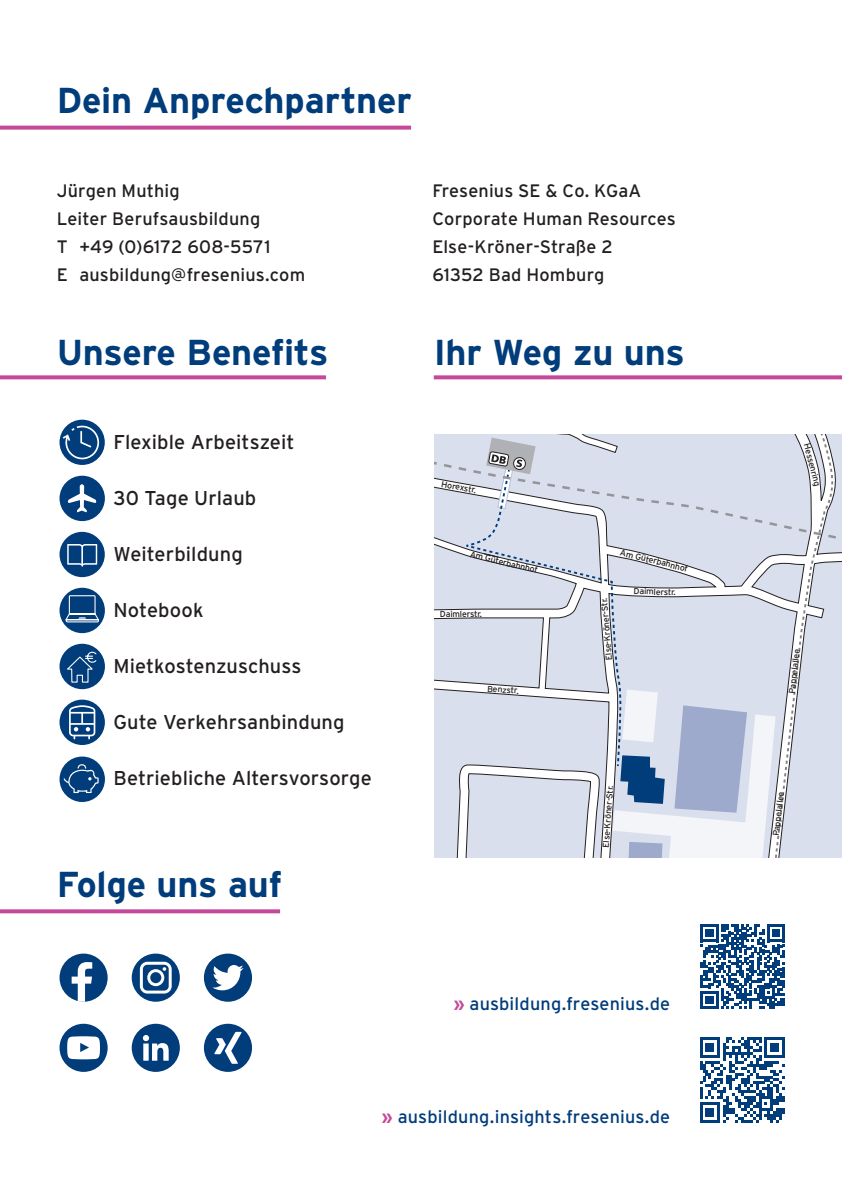
<style>
.page{position:relative;width:842px;height:1191px;background:#fff}
.page>*{position:absolute;margin:0;border:0;box-sizing:border-box;transform-origin:0 0}
.t1{font:700 36px "Interstate";letter-spacing:-.005em;color:#013c7b}
.t2{font:20px "Interstate";letter-spacing:.005em;color:#231f20}
.t3{font:18px/28px "Interstate";letter-spacing:.01em;color:#231f20}
.t4{font:18px "Interstate";letter-spacing:.01em;color:#013c7b}
.t5{font:8.8px "Interstate";letter-spacing:-.025em;color:#231f20}
.s1{font-weight:700;color:#c5499b}
</style>
<div class="page">
<svg style="left:434px;top:375px;width:408px;height:4px;fill:#c5499b"></svg>
<div style="left:60px;top:644px;width:45px;height:45px;background:#013c7b;border-radius:50%"></div>
<svg style="left:66px;top:651px;width:31px;height:32px"></svg>
<div style="left:60px;top:588px;width:45px;height:45px;background:#013c7b;border-radius:50%"></div>
<svg style="left:64px;top:594px;width:36px;height:29px"></svg>
<div style="left:60px;top:953px;width:48px;height:48px;background:#013c7b;border-radius:50%"></div>
<svg style="left:72px;top:962px;width:20px;height:39px"></svg>
<div style="left:132px;top:953px;width:48px;height:48px;background:#013c7b;border-radius:50%"></div>
<svg style="left:140px;top:961px;width:32px;height:32px"></svg>
<div style="left:204px;top:953px;width:48px;height:48px;background:#013c7b;border-radius:50%"></div>
<svg style="left:212px;top:965px;width:32px;height:25px"></svg>
<div style="left:60px;top:1023px;width:48px;height:48px;background:#013c7b;border-radius:50%"></div>
<svg style="left:67px;top:1036px;width:33px;height:23px"></svg>
<div style="left:132px;top:1023px;width:48px;height:48px;background:#013c7b;border-radius:50%"></div>
<svg style="left:143px;top:1035px;width:26px;height:25px"></svg>
<div style="left:204px;top:1023px;width:48px;height:48px;background:#013c7b;border-radius:50%"></div>
<svg style="left:214px;top:1031px;width:28px;height:32px"></svg>
<svg style="left:0;top:126px;width:411px;height:4px;fill:#c5499b"></svg>
<svg style="left:0;top:375px;width:326px;height:4px"></svg>
<svg style="left:0;top:909px;width:280px;height:4px"></svg>
<div style="left:60px;top:420px;width:45px;height:45px;background:#013c7b;border-radius:50%"></div>
<svg style="left:63px;top:426px;width:36px;height:33px"></svg>
<div style="left:60px;top:476px;width:45px;height:45px;background:#013c7b;border-radius:50%"></div>
<svg style="left:68px;top:484px;width:29px;height:28px"></svg>
<div style="left:60px;top:532px;width:45px;height:45px;background:#013c7b;border-radius:50%"></div>
<svg style="left:67px;top:544px;width:30px;height:22px"></svg>
<div style="left:60px;top:699px;width:45px;height:46px;background:#013c7b;border-radius:50%"></div>
<svg style="left:69px;top:705px;width:26px;height:34px"></svg>
<div style="left:60px;top:756px;width:45px;height:46px;background:#013c7b;border-radius:50%"></div>
<svg style="left:64px;top:764px;width:35px;height:29px"></svg>
<svg style="left:700px;top:924px;width:85px;height:84px"></svg>
<svg style="left:700px;top:1037px;width:85px;height:85px"></svg>
<svg style="left:435px;top:552px;width:407px;height:305px"></svg>
<svg style="left:465px;top:552px;width:372px;height:305px"></svg>
<svg style="left:435px;top:434px;width:407px;height:118px"></svg>
<h1 class="t1" style="left:57px;top:80px;width:357px">Dein Anprechpartner</h1>
<p class="t3" style="left:57px;top:176px;width:250px">Jürgen Muthig<br>Leiter Berufsausbildung<br>T +49 (0)6172 608-5571<br>E ausbildung@fresenius.com</p>
<p class="t3" style="left:432px;top:176px;width:245px">Fresenius SE &amp; Co. KGaA<br>Corporate Human Resources<br>Else-Kröner-Straße 2<br>61352 Bad Homburg</p>
<p class="t5" style="left:412px;top:209px;width:45px;rotate:13deg">Hessenring</p>
<p class="t5" style="left:567px;top:236px;width:45px;rotate:14deg">Hessenring</p>
<h1 class="t1" style="left:57px;top:332px;width:273px">Unsere Benefits</h1>
<p class="t2" style="left:113px;top:430px;width:183px">Flexible Arbeitszeit</p>
<p class="t2" style="left:113px;top:486px;width:144px">30 Tage Urlaub</p>
<p class="t2" style="left:113px;top:542px;width:131px">Weiterbildung</p>
<p class="t2" style="left:113px;top:598px;width:92px">Notebook</p>
<p class="t2" style="left:113px;top:654px;width:190px">Mietkostenzuschuss</p>
<p class="t2" style="left:113px;top:710px;width:233px">Gute Verkehrsanbindung</p>
<p class="t2" style="left:113px;top:766px;width:260px">Betriebliche Altersvorsorge</p>
<h1 class="t1" style="left:57px;top:864px;width:227px">Folge uns auf</h1>
<h1 class="t1" style="left:434px;top:332px;width:253px">Ihr Weg zu uns</h1>
<p class="t5" style="left:442px;top:479px;width:37px;rotate:10deg">Horexstr.</p>
<p class="t5" style="left:471px;top:549px;width:71px;rotate:14deg">Am G üterbahnhof</p>
<p class="t5" style="left:440px;top:608px;width:44px">Daimlerstr.</p>
<p class="t5" style="left:488px;top:683px;width:33px;rotate:4deg">Benzstr.</p>
<p class="t5" style="left:622px;top:547px;width:71px;rotate:14deg">Am G üterbahnhof</p>
<p class="t5" style="left:604px;top:660px;width:64px;rotate:-95deg">Else-K röner-Str.</p>
<p class="t5" style="left:634px;top:586px;width:44px;rotate:2deg">D aim lerstr.</p>
<p class="t5" style="left:601px;top:847px;width:64px;rotate:-86deg">Else-K röner-Str.</p>
<p class="t4" style="left:453px;top:993px;width:218px"><span class="s1">»</span> ausbildung.fresenius.de</p>
<p class="t4" style="left:381px;top:1106px;width:290px"><span class="s1">»</span> ausbildung.insights.fresenius.de</p>
<p class="t5" style="left:811px;top:442px;width:45px;rotate:75deg">Hessenring</p>
<p class="t5" style="left:787px;top:693px;width:46px;rotate:-83deg">Pappelallee</p>
<p class="t5" style="left:771px;top:835px;width:46px;rotate:-83deg">Pappelallee</p>
</div>
